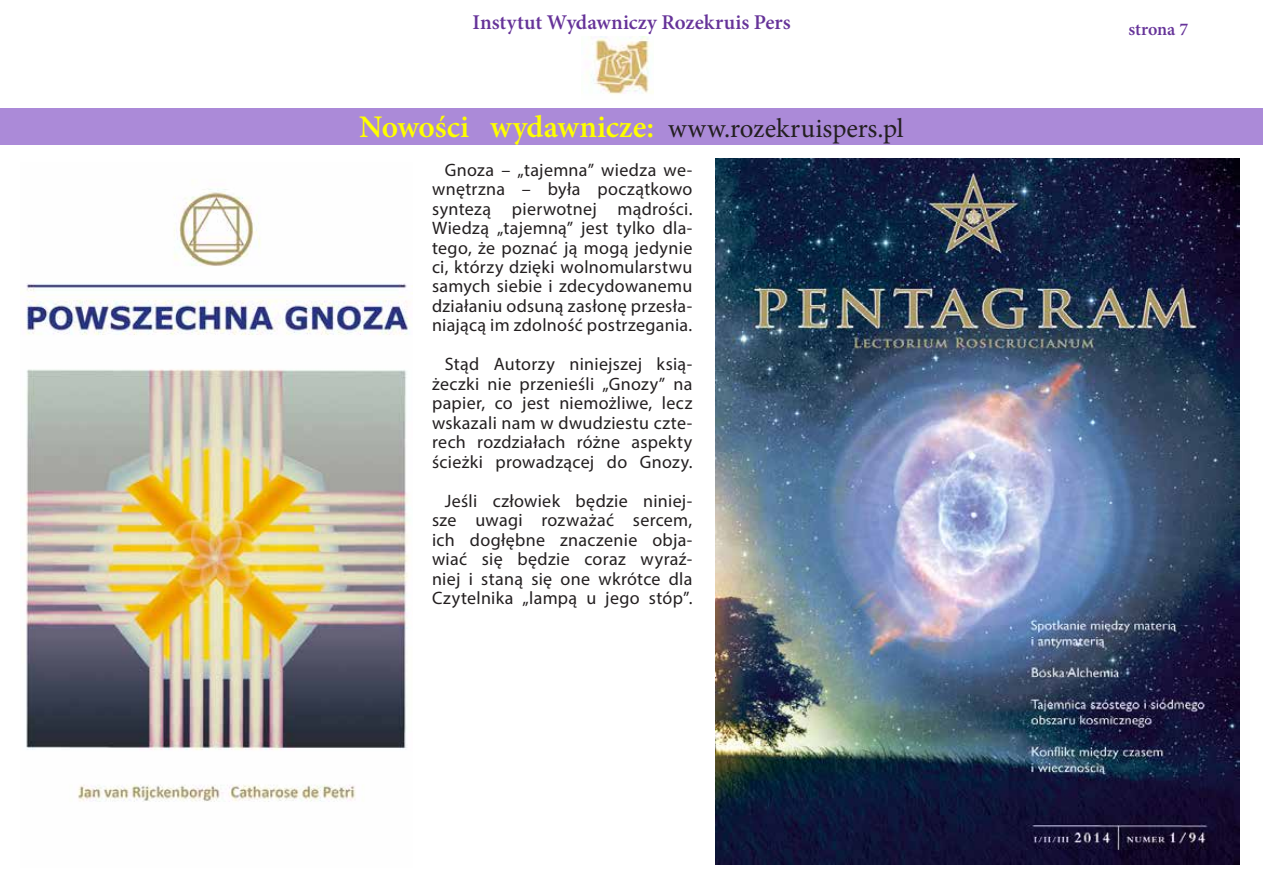
<style>
.page{position:relative;width:1263px;height:893px;background:#fff}
.page>*{position:absolute;margin:0;border:0;box-sizing:border-box;transform-origin:0 0}
.t1{font:27px "Minion Pro";color:#231f20}
.t2{font:600 21px "Minion Pro";color:#639}
.t3{font:18px/19.5px "Myriad Pro";letter-spacing:.015em;color:#231f20;text-align:justify}
.t4{font:600 18px "Minion Pro";letter-spacing:-.005em;color:#639}
.s1{font-weight:600;font-size:31.5px;color:#ff0}
</style>
<div class="page">
<div style="left:0;top:108px;width:1263px;height:36px;background:#ab8ad8"></div>
<img style="left:586px;top:36px;width:68px;height:59px">
<img style="left:24px;top:189px;width:386px;height:613px">
<img style="left:716px;top:159px;width:524px;height:705px">
<p class="t2" style="left:472px;top:8px;width:320px">Instytut Wydawniczy Rozekruis Pers</p>
<h1 class="t1" style="left:359px;top:111px;width:546px"><span class="s1">Nowości wydawnicze:</span> www.rozekruispers.pl</h1>
<p class="t3" style="left:432px;top:159px;width:262px;text-indent:13px">Gnoza – „tajemna” wiedza we&shy;wnętrzna – była początkowo syntezą pierwotnej mądrości.<br>Wiedzą „tajemną” jest tylko dla&shy;tego, że poznać ją mogą jedynie ci, którzy dzięki wolnomularstwu samych siebie i zdecydowanemu działaniu odsuną zasłonę przesła&shy;niającą im zdolność postrzegania.</p>
<p class="t3" style="left:432px;top:354px;width:262px;text-indent:13px">Stąd Autorzy niniejszej ksią&shy;żeczki nie przenieśli „Gnozy” na papier, co jest niemożliwe, lecz wskazali nam w dwudziestu czte&shy;rech rozdziałach różne aspekty ścieżki prowadzącej do Gnozy.</p>
<p class="t3" style="left:432px;top:491px;width:262px;text-indent:13px">Jeśli człowiek będzie niniej&shy;sze uwagi rozważać sercem, ich dogłębne znaczenie obja&shy;wiać się będzie coraz wyraź&shy;niej i staną się one wkrótce dla Czytelnika „lampą u jego stóp”.</p>
<p class="t4" style="left:1128px;top:17px;width:61px">strona 7</p>
</div>
